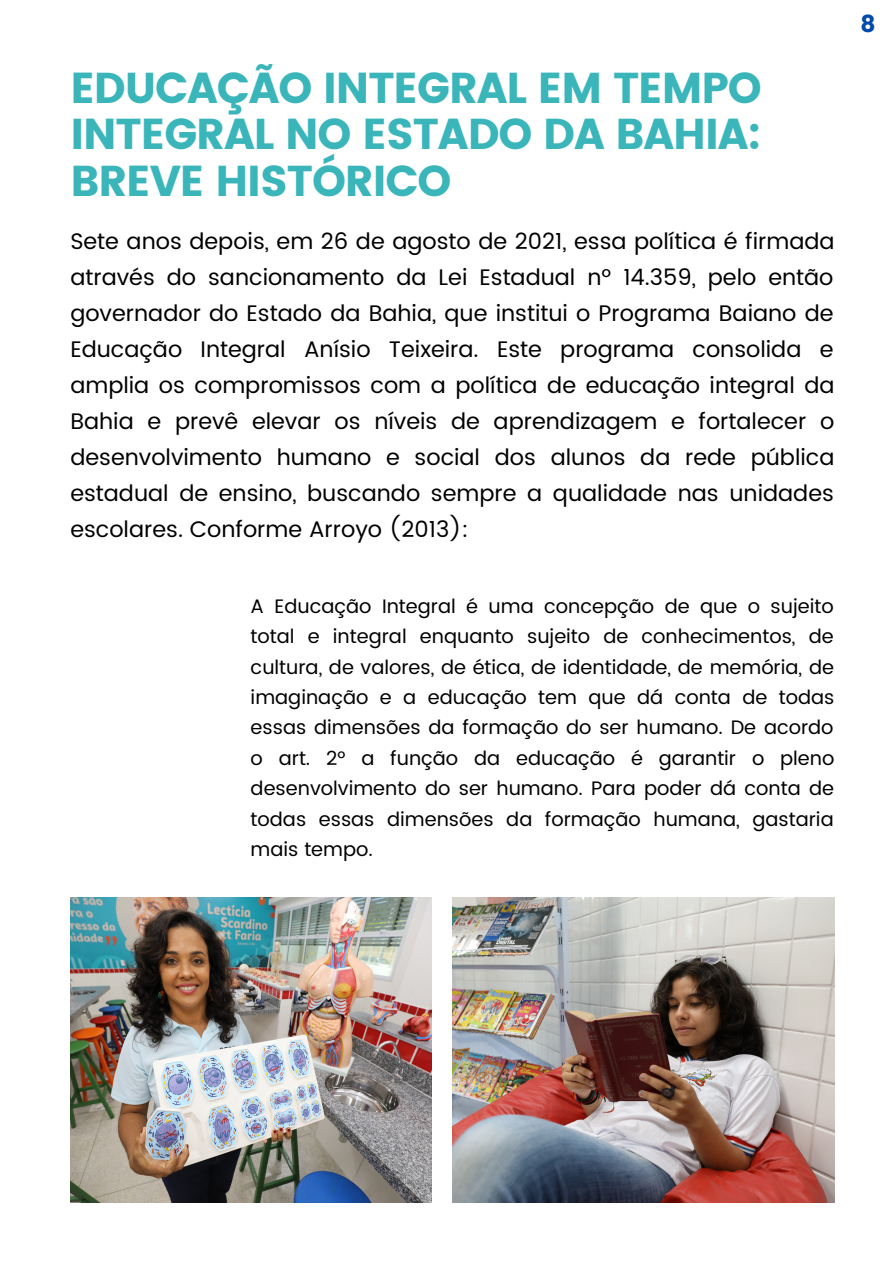
<style>
.page{position:relative;width:893px;height:1264px;background:#fff}
.page>*{position:absolute;margin:0;border:0;box-sizing:border-box;transform-origin:0 0}
.t1{font:43.2px/46px "Poppins";letter-spacing:-.025em;color:#3ab5ba;text-align:justify}
.t2{font:23.25px "Poppins";color:#004aad}
.t3{font:22.5px/36px "Poppins";color:#000;text-align:justify}
.t4{font:19.5px/30.3px "Poppins";color:#000;text-align:justify}
</style>
<div class="page">
<img style="left:452px;top:897px;width:382px;height:305px">
<img style="left:70px;top:897px;width:361px;height:305px">
<h1 class="t1" style="left:70px;top:65px;width:693px">EDUCAÇÃO INTEGRAL EM TEMPO INTEGRAL NO ESTADO DA BAHIA:<br>BREVE HISTÓRICO</h1>
<p class="t3" style="left:70px;top:223px;width:765px">Sete anos depois, em 26 de agosto de 2021, essa política é firmada através do sancionamento da Lei Estadual nº 14.359, pelo então governador do Estado da Bahia, que institui o Programa Baiano de Educação Integral Anísio Teixeira. Este programa consolida e amplia os compromissos com a política de educação integral da Bahia e prevê elevar os níveis de aprendizagem e fortalecer o desenvolvimento humano e social dos alunos da rede pública estadual de ensino, buscando sempre a qualidade nas unidades escolares. Conforme Arroyo (2013):</p>
<p class="t4" style="left:250px;top:591px;width:585px">A Educação Integral é uma concepção de que o sujeito total e integral enquanto sujeito de conhecimentos, de cultura, de valores, de ética, de identidade, de memória, de imaginação e a educação tem que dá conta de todas essas dimensões da formação do ser humano. De acordo o art. 2° a função da educação é garantir o pleno desenvolvimento do ser humano. Para poder dá conta de todas essas dimensões da formação humana, gastaria mais tempo.</p>
<p class="t2" style="left:860px;top:10px;width:17px">8</p>
</div>
